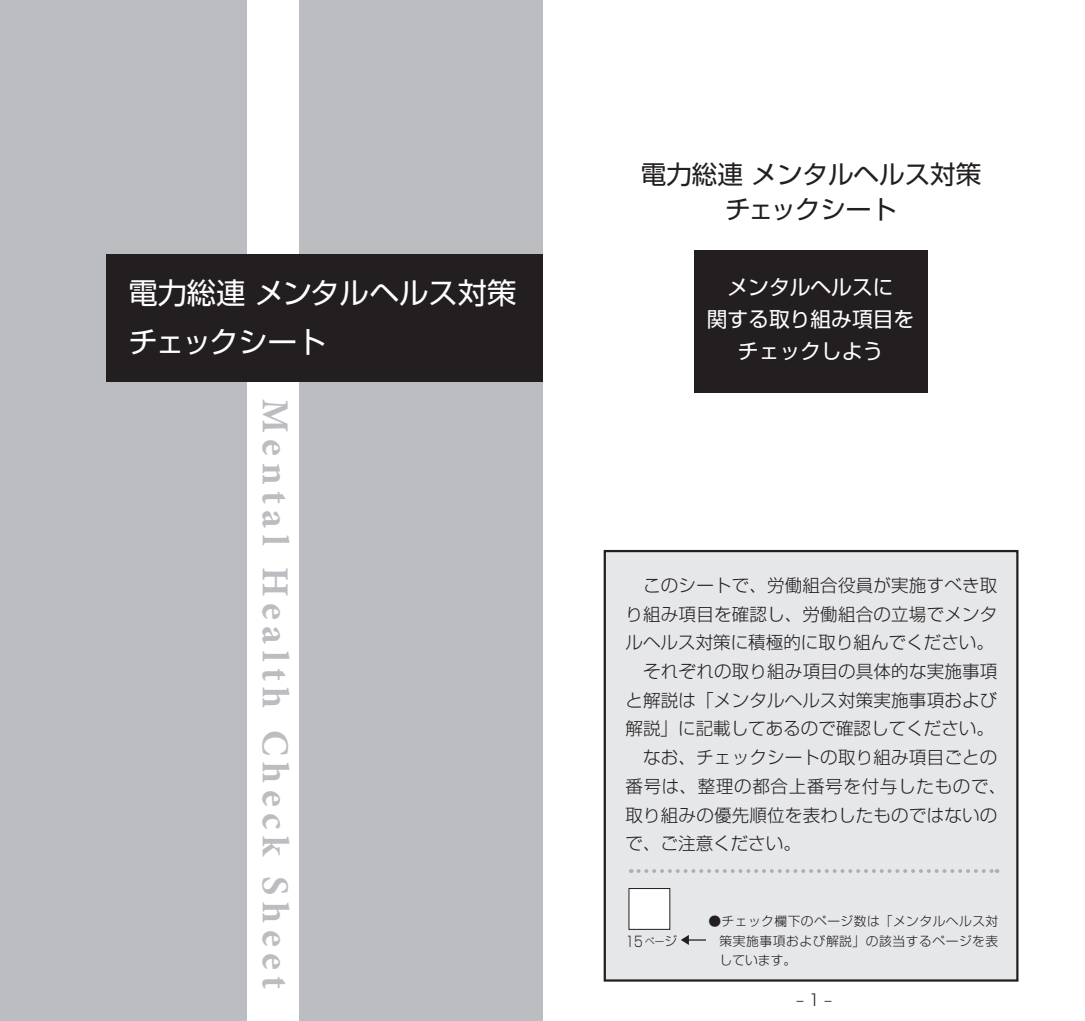
<style>
.page{position:relative;width:1085px;height:1021px;background:#fff}
.page>*{position:absolute;margin:0;border:0;box-sizing:border-box;transform-origin:0 0}
.t1{font:700 38.25px "Minion Pro";letter-spacing:.17em;color:#bcbdc0}
.t2{font:29.25px/49.5px "Shin Go Pro Regular 90 pv RKSJ H";color:#fff}
.t3{font:25.43px/35.1px "Shin Go Pro Regular 90 pv RKSJ H";color:#231f20;text-align:center}
.t4{font:20.7px/31.9px "Shin Go Pro Regular 90 pv RKSJ H";color:#fff;text-align:center}
.t5{font:17.55px/28.8px "Shin Go Pro Light 90 pv RKSJ H";letter-spacing:.01em;color:#231f20}
.t6{font:15.97px "Shin Go Pro Light 90 pv RKSJ H";color:#231f20}
.t7{font:14.4px "Shin Go Pro Light 90 pv RKSJ H";color:#231f20;scale:.8 1}
.t8{font:12.83px/19.1px "Shin Go Pro Light 90 pv RKSJ H";letter-spacing:.035em;color:#231f20;text-align:justify}
.s1{font-size:9.67px}
.s2{font-size:12.83px}
</style>
<div class="page">
<div style="left:604px;top:551px;width:413px;height:429px;background:#e6e7e9"></div>
<div style="left:603px;top:550px;width:415px;height:431px;border:2px solid #231f20"></div>
<div style="left:629px;top:888px;width:40px;height:41px;background:#fff"></div>
<div style="left:693px;top:250px;width:234px;height:142px;background:#231f20"></div>
<svg style="left:681px;top:935px;width:24px;height:10px"></svg>
<svg style="left:638px;top:869px;width:359px;height:4px"></svg>
<div style="left:0;top:0;width:542px;height:1020px;background:#bcbdc0"></div>
<div style="left:247px;top:0;width:51px;height:1020px;background:#fff"></div>
<div style="left:106px;top:254px;width:436px;height:128px;background:#231f20"></div>
<h2 class="t2" style="left:128px;top:272px;width:389px">電力総連 メンタルヘルス対策チェックシート</h2>
<h1 class="t1" style="left:298px;top:399px;width:591px;rotate:90deg">Mental Health Check Sheet</h1>
<h3 class="t3" style="left:640px;top:160px;width:342px">電力総連 メンタルヘルス対策チェックシート</h3>
<p class="t4" style="left:706px;top:274px;width:209px">メンタルヘルスに<br>関する取り組み項目をチェックしよう</p>
<p class="t5" style="left:625px;top:573px;width:382px">　このシートで、労働組合役員が実施すべき取り組み項目を確認し、労働組合の立場でメンタルヘルス対策に積極的に取り組んでください。　それぞれの取り組み項目の具体的な実施事項と解説は「メンタルヘルス対策実施事項および解説」に記載してあるので確認してください。　なお、チェックシートの取り組み項目ごとの番号は、整理の都合上番号を付与したもので、取り組みの優先順位を表わしたものではないので、ご注意ください。</p>
<p class="t7" style="left:625px;top:935px;width:66px">15 <span class="s1">ペー</span><span class="s2">ジ</span></p>
<p class="t8" style="left:719px;top:913px;width:280px;text-indent:-11px">●チェック欄下のページ数は「メンタルヘルス対策実施事項および解説」の該当するページを表しています。</p>
<p class="t6" style="left:796px;top:994px;width:42px">‒ 　1 　‒</p>
</div>
